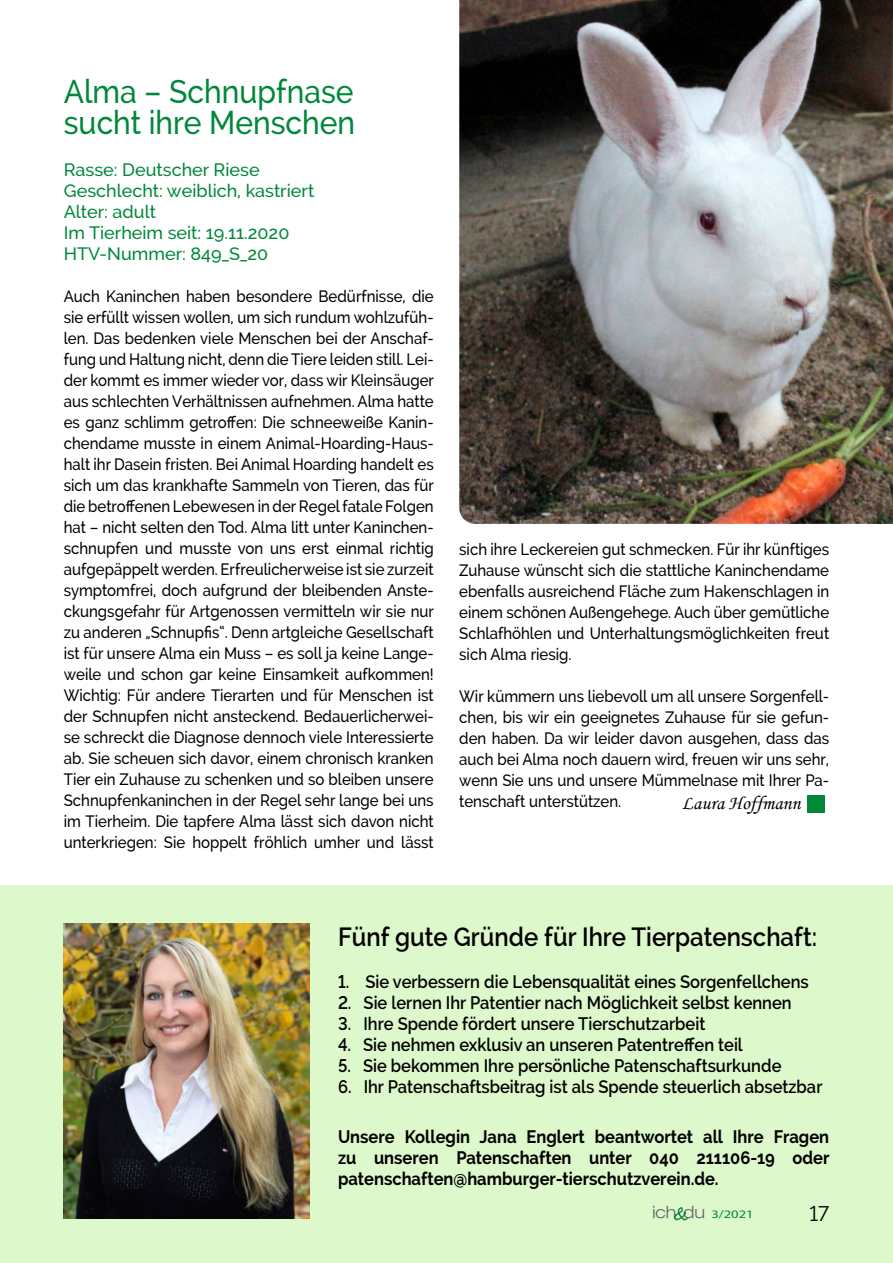
<style>
.page{position:relative;width:893px;height:1263px;background:#fff}
.page>*{position:absolute;margin:0;border:0;box-sizing:border-box;transform-origin:0 0}
.t1{font:500 33px/31.5px "Raleway";color:#00883a;scale:.91 1}
.t2{font:600 26.4px "Raleway";color:#000;scale:.91 1}
.t3{font:21px "Raleway";color:#000}
.t4{font:19.5px "Monotype Corsiva";color:#000}
.t5{font:600 18.15px "Raleway";color:#000;scale:.91 1}
.t6{font:700 18.15px/21px "Raleway";color:#000;text-align:justify;scale:.91 1}
.t7{font:500 18px/21px "Raleway";color:#00883a}
.t8{font:500 16.5px/21px "Raleway";color:#000;text-align:justify;scale:.91 1}
.t9{font:11.55px "Myriad Pro";color:#00883a;scale:1.26 1}
.s1{font-family:"Helvetica Neue LT";font-weight:300;font-stretch:expanded;font-size:16.95px;color:#666}
</style>
<div class="page">
<div style="left:0;top:885px;width:893px;height:378px;background:#ddf8cb"></div>
<img style="left:459px;top:0;width:434px;height:524px">
<img style="left:64px;top:924px;width:245px;height:294px">
<svg style="left:674px;top:1207px;width:14px;height:13px"></svg>
<div style="left:808px;top:795px;width:17px;height:17px;background:#00883a"></div>
<h1 class="t1" style="left:64px;top:76px;width:322px">Alma – Schnupfnase sucht ihre Menschen</h1>
<p class="t7" style="left:64px;top:159px;width:252px">Rasse: Deutscher Riese<br>Geschlecht: weiblich, kastriert<br>Alter: adult<br>Im Tierheim seit: 19.11.2020<br>HTV-Nummer: 849_S_20</p>
<p class="t8" style="left:64px;top:286px;width:408px">Auch Kaninchen haben besondere Bedürfnisse, die sie erfüllt wissen wollen, um sich rundum wohlzufüh&shy;len. Das bedenken viele Menschen bei der Anschaf&shy;fung und Haltung nicht, denn die Tiere leiden still. Lei&shy;der kommt es immer wieder vor, dass wir Kleinsäuger aus schlechten Verhältnissen aufnehmen. Alma hatte es ganz schlimm getroffen: Die schneeweiße Kanin&shy;chendame musste in einem Animal-Hoarding-Haus&shy;halt ihr Dasein fristen. Bei Animal Hoarding handelt es sich um das krankhafte Sammeln von Tieren, das für die betroffenen Lebewesen in der Regel fatale Folgen hat – nicht selten den Tod. Alma litt unter Kaninchen&shy;schnupfen und musste von uns erst einmal richtig aufgepäppelt werden. Erfreulicherweise ist sie zurzeit symptomfrei, doch aufgrund der bleibenden Anste&shy;ckungsgefahr für Artgenossen vermitteln wir sie nur zu anderen „Schnupfis“. Denn artgleiche Gesellschaft ist für unsere Alma ein Muss – es soll ja keine Lange&shy;weile und schon gar keine Einsamkeit aufkommen!<br>Wichtig: Für andere Tierarten und für Menschen ist der Schnupfen nicht ansteckend. Bedauerlicherwei&shy;se schreckt die Diagnose dennoch viele Interessierte ab. Sie scheuen sich davor, einem chronisch kranken Tier ein Zuhause zu schenken und so bleiben unsere Schnupfenkaninchen in der Regel sehr lange bei uns im Tierheim. Die tapfere Alma lässt sich davon nicht unterkriegen: Sie hoppelt fröhlich umher und lässt</p>
<p class="t8" style="left:459px;top:539px;width:408px">sich ihre Leckereien gut schmecken. Für ihr künftiges Zuhause wünscht sich die stattliche Kaninchendame ebenfalls ausreichend Fläche zum Hakenschlagen in einem schönen Außengehege. Auch über gemütliche Schlafhöhlen und Unterhaltungsmöglichkeiten freut sich Alma riesig.</p>
<p class="t8" style="left:459px;top:686px;width:408px">Wir kümmern uns liebevoll um all unsere Sorgenfell&shy;chen, bis wir ein geeignetes Zuhause für sie gefun&shy;den haben. Da wir leider davon ausgehen, dass das auch bei Alma noch dauern wird, freuen wir uns sehr, wenn Sie uns und unsere Mümmelnase mit Ihrer Pa&shy;tenschaft unterstützen.</p>
<p class="t4" style="left:682px;top:795px;width:120px">Laura Hoffmann</p>
<h2 class="t2" style="left:338px;top:927px;width:528px">Fünf gute Gründe für Ihre Tierpatenschaft:</h2>
<p class="t5" style="left:338px;top:971px;width:519px">1. Sie verbessern die Lebensqualität eines Sorgenfellchens</p>
<p class="t5" style="left:338px;top:992px;width:500px">2. Sie lernen Ihr Patentier nach Möglichkeit selbst kennen</p>
<p class="t5" style="left:338px;top:1013px;width:405px">3. Ihre Spende fördert unsere Tierschutzarbeit</p>
<p class="t5" style="left:338px;top:1034px;width:446px">4. Sie nehmen exklusiv an unseren Patentreffen teil</p>
<p class="t5" style="left:338px;top:1055px;width:489px">5. Sie bekommen Ihre persönliche Patenschaftsurkunde</p>
<p class="t5" style="left:338px;top:1076px;width:534px">6. Ihr Patenschaftsbeitrag ist als Spende steuerlich absetzbar</p>
<p class="t6" style="left:338px;top:1126px;width:542px">Unsere Kollegin Jana Englert beantwortet all Ihre Fragen zu unseren Patenschaften unter 040 211106-19 oder patenschaften@hamburger-tierschutzverein.de.</p>
<p class="t9" style="left:652px;top:1207px;width:82px"><span class="s1">ich du</span> 3/2021</p>
<p class="t3" style="left:809px;top:1201px;width:21px">17</p>
</div>
